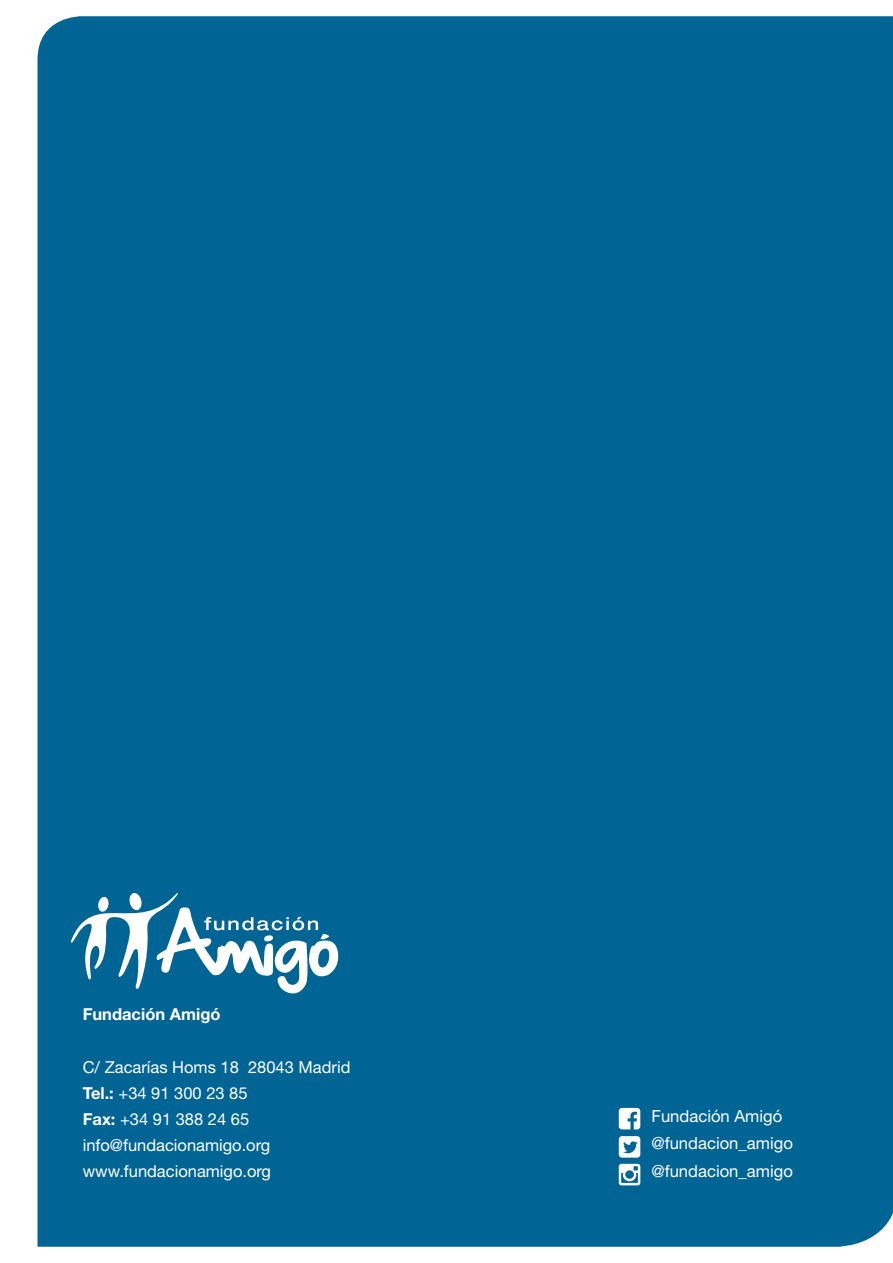
<style>
.page{position:relative;width:893px;height:1263px;background:#fff}
.page>*{position:absolute;margin:0;border:0;box-sizing:border-box;transform-origin:0 0}
.t1{font:16.65px/27.3px "Helvetica Neue LT Std";color:#fff}
.t2{font:16.5px/26.1px "Helvetica Neue LT Std";color:#fff}
.t3{font:700 16.5px "Helvetica Neue LT Std";color:#fff}
.s1{font-weight:700}
</style>
<div class="page">
<div style="left:37px;top:16px;width:856px;height:1231px;background:#006494"></div>
<svg style="left:619px;top:1164px;width:21px;height:21px"></svg>
<svg style="left:619px;top:1108px;width:21px;height:21px"></svg>
<svg style="left:619px;top:1136px;width:21px;height:22px"></svg>
<svg style="left:70px;top:887px;width:268px;height:106px"></svg>
<p class="t3" style="left:83px;top:1004px;width:139px">Fundación Amigó</p>
<p class="t2" style="left:83px;top:1053px;width:269px">C/ Zacarías Homs 18 28043 Madrid<br><span class="s1">Tel.:</span> +34 91 300 23 85<br><span class="s1">Fax:</span> +34 91 388 24 65 info@fundacionamigo.org www.fundacionamigo.org</p>
<p class="t1" style="left:651px;top:1102px;width:143px">Fundación Amigó @fundacion_amigo @fundacion_amigo</p>
</div>
